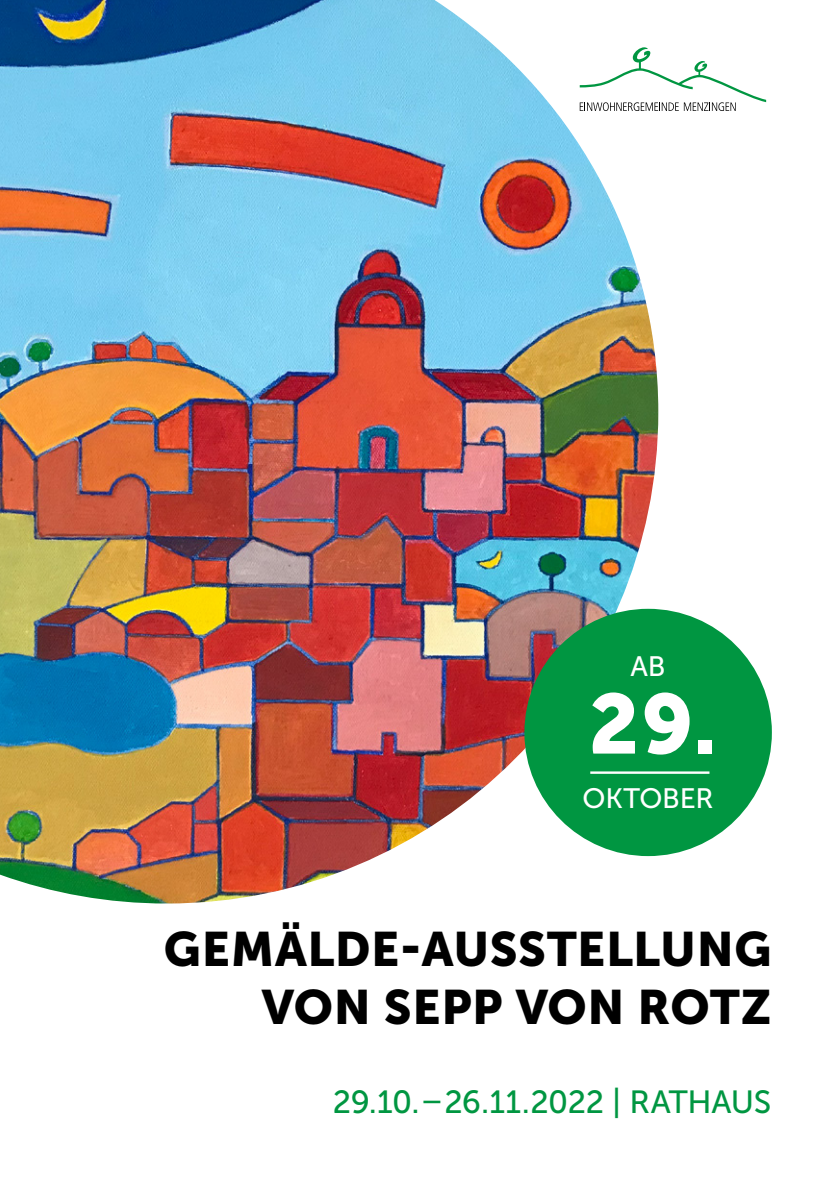
<style>
.page{position:relative;width:840px;height:1191px;background:#fff}
.page>*{position:absolute;margin:0;border:0;box-sizing:border-box;transform-origin:0 0}
.t1{font:84px "Museo Sans 900";color:#fff}
.t2{font:48px/57.6px "Museo Sans 900";letter-spacing:.01em;color:#000;text-align:right}
.t3{font:32px "Museo Sans 500";letter-spacing:-.015em;color:#009641}
.t4{font:28px "Museo Sans 500";letter-spacing:-.005em;color:#fff}
</style>
<div class="page">
<svg style="left:658px;top:61px;width:107px;height:50px"></svg>
<img style="left:0;top:0;width:658px;height:903px">
<div style="left:524px;top:609px;width:247px;height:247px;background:#009641;border-radius:50%"></div>
<hr style="left:590px;top:771px;width:119px;height:3px;background:#fff">
<p class="t4" style="left:630px;top:651px;width:37px">AB</p>
<h1 class="t1" style="left:588px;top:676px;width:130px">29.</h1>
<p class="t4" style="left:582px;top:783px;width:132px">OKTOBER</p>
<p class="t2" style="left:164px;top:920px;width:609px">GEMÄLDE-AUSSTELLUNG<br>VON SEPP VON ROTZ</p>
<p class="t3" style="left:332px;top:1084px;width:440px">29.10. – 26.11.2022 | RATHAUS</p>
</div>
